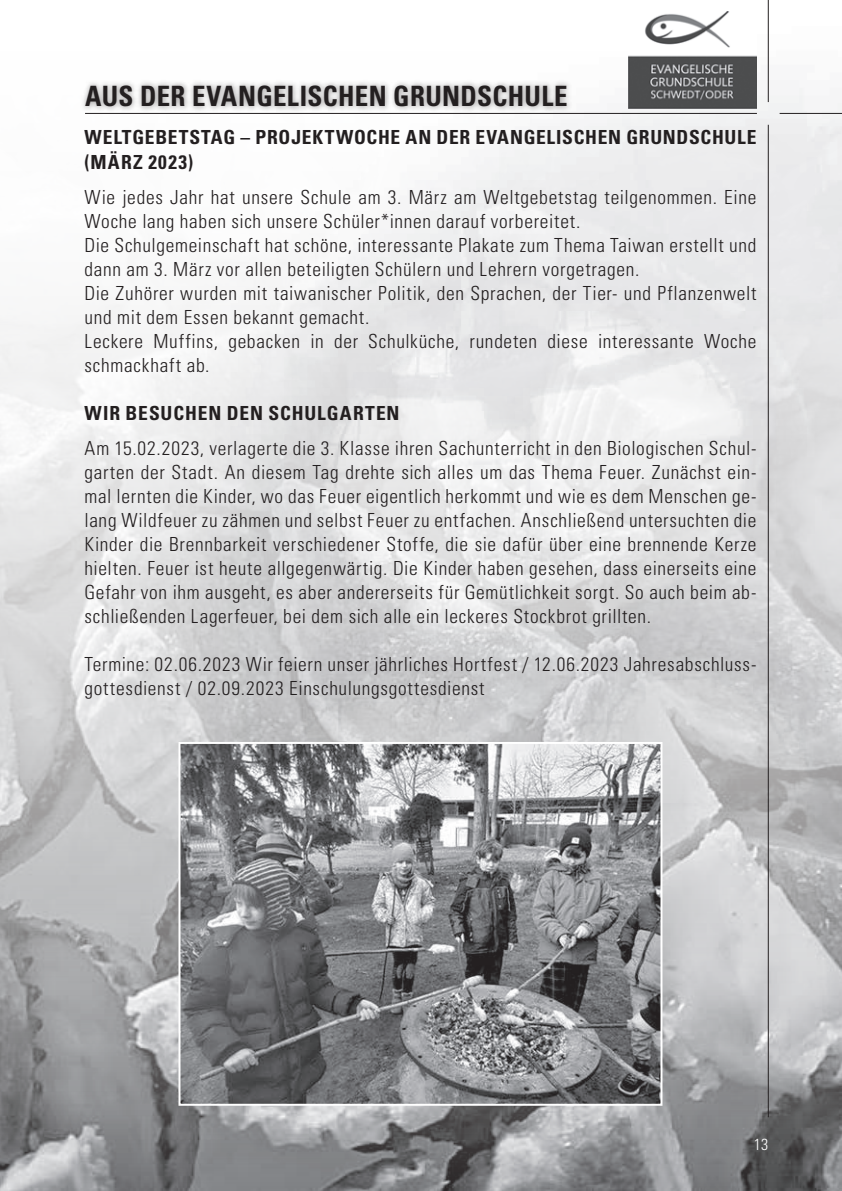
<style>
.page{position:relative;width:842px;height:1191px;background:#fff}
.page>*{position:absolute;margin:0;border:0;box-sizing:border-box;transform-origin:0 0}
.t1{font:700 condensed 28px "Univers LT Std";letter-spacing:.015em;color:#231f20;scale:.96 1}
.t2{font:300 condensed 19.4px/24px "Univers LT Std";letter-spacing:.035em;color:#231f20}
.t3{font:700 condensed 19.4px/24px "Univers LT Std";letter-spacing:.045em;color:#231f20}
.t4{font:300 condensed 16px "Univers LT Std";color:#fff}
</style>
<div class="page">
<img style="left:0;top:0;width:842px;height:1191px">
<hr style="left:768px;top:0;width:1px;height:102px;background:#231f20">
<hr style="left:85px;top:113px;width:672px;height:1px;background:#231f20">
<hr style="left:780px;top:113px;width:62px;height:1px;background:#231f20">
<div style="left:81px;top:80px;width:493px;height:33px;background:#231f20;opacity:.45"></div>
<img style="left:628px;top:11px;width:129px;height:97px">
<img style="left:181px;top:745px;width:478px;height:357px">
<div style="left:178px;top:742px;width:484px;height:363px;border:2px solid #fff"></div>
<hr style="left:768px;top:125px;width:1px;height:992px;background:#231f20">
<h1 class="t1" style="left:85px;top:78px;width:504px">AUS DER EVANGELISCHEN GRUNDSCHULE</h1>
<p class="t3" style="left:85px;top:125px;width:673px">WELTGEBETSTAG – PROJEKTWOCHE AN DER EVANGELISCHEN GRUNDSCHULE (MÄRZ 2023)</p>
<p class="t2" style="left:85px;top:185px;width:673px">Wie jedes Jahr hat unsere Schule am 3. März am Weltgebetstag teilgenommen. Eine Woche lang haben sich unsere Schüler*innen darauf vorbereitet.<br>Die Schulgemeinschaft hat schöne, interessante Plakate zum Thema Taiwan erstellt und dann am 3. März vor allen beteiligten Schülern und Lehrern vorgetragen.<br>Die Zuhörer wurden mit taiwanischer Politik, den Sprachen, der Tier- und Pflanzenwelt und mit dem Essen bekannt gemacht.<br>Leckere Muffins, gebacken in der Schulküche, rundeten diese interessante Woche schmackhaft ab.</p>
<p class="t3" style="left:85px;top:401px;width:317px">WIR BESUCHEN DEN SCHULGARTEN</p>
<p class="t2" style="left:85px;top:436px;width:673px;text-align:justify">Am 15.02.2023, verlagerte die 3. Klasse ihren Sachunterricht in den Biologischen Schul&shy;garten der Stadt. An diesem Tag drehte sich alles um das Thema Feuer. Zunächst ein&shy;mal lernten die Kinder, wo das Feuer eigentlich herkommt und wie es dem Menschen ge&shy;lang Wildfeuer zu zähmen und selbst Feuer zu entfachen. Anschließend untersuchten die Kinder die Brennbarkeit verschiedener Stoffe, die sie dafür über eine brennende Kerze hielten. Feuer ist heute allgegenwärtig. Die Kinder haben gesehen, dass einerseits eine Gefahr von ihm ausgeht, es aber andererseits für Gemütlichkeit sorgt. So auch beim ab&shy;schließenden Lagerfeuer, bei dem sich alle ein leckeres Stockbrot grillten.</p>
<p class="t2" style="left:85px;top:652px;width:673px">Termine: 02.06.2023 Wir feiern unser jährliches Hortfest / 12.06.2023 Jahresabschluss&shy;gottesdienst / 02.09.2023 Einschulungsgottesdienst</p>
<p class="t4" style="left:754px;top:1135px;width:16px">13</p>
</div>
